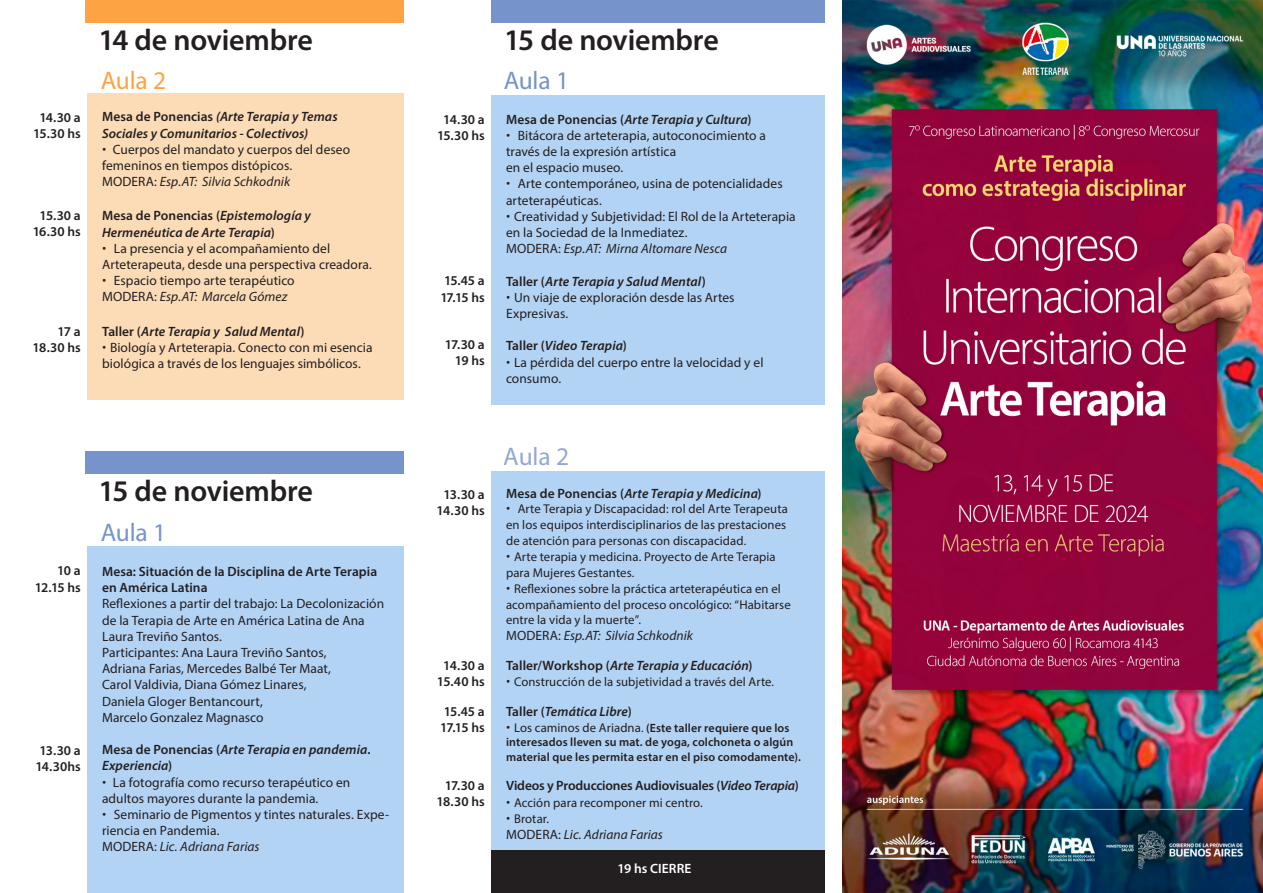
<style>
.page{position:relative;width:1263px;height:893px;background:#fff}
.page>*{position:absolute;margin:0;border:0;box-sizing:border-box;transform-origin:0 0}
.t1{font:30px "Myriad Variable Concept";letter-spacing:.185em;color:#231f20}
.t2{font:25.5px "Myriad Variable Concept";letter-spacing:.165em;color:#7693cb}
.t3{font:25.5px "Myriad Variable Concept";color:#fda343}
.t4{font:13.5px/16.2px "Myriad Variable Concept";letter-spacing:.17em;color:#231f20}
.t5{font:italic 13.5px "Myriad Variable Concept";letter-spacing:.16em;color:#231f20}
.t6{font:italic 13.5px "Myriad Variable Concept";letter-spacing:.18em;color:#231f20}
.t7{font:italic 13.5px/16.2px "Myriad Variable Concept";letter-spacing:.185em;color:#231f20}
.t8{font:italic 13.5px "Myriad Variable Concept";letter-spacing:.14em;color:#231f20}
.t9{font:13.5px "Myriad Variable Concept";letter-spacing:.19em;color:#231f20}
.t10{font:13.5px "Myriad Variable Concept";letter-spacing:.205em;color:#fff}
.t11{font:12.75px/15.8px "Myriad Variable Concept";letter-spacing:.16em;color:#231f20}
.t12{font:12.75px "Myriad Variable Concept";letter-spacing:.18em;color:#231f20}
.t13{font:12px/14.4px "Myriad Variable Concept";letter-spacing:.2em;color:#231f20}
.s1{font-style:normal}
.s2{font-family:"Myriad Pro";font-weight:600;font-size:18px}
.s3{font-style:italic}
.s4{font-size:12px}
.s5{font-size:12.75px}
</style>
<div class="page">
<div style="left:491px;top:471px;width:334px;height:414px;background:#b3d3f5"></div>
<div style="left:491px;top:850px;width:334px;height:43px;background:#231f20"></div>
<div style="left:87px;top:546px;width:317px;height:347px;background:#b3d3f5"></div>
<div style="left:491px;top:94px;width:334px;height:311px;background:#b3d3f5"></div>
<div style="left:87px;top:94px;width:317px;height:306px;background:#fcdbb7"></div>
<div style="left:85px;top:0;width:319px;height:23px;background:#fda343"></div>
<div style="left:85px;top:451px;width:319px;height:22px;background:#7693cb"></div>
<div style="left:491px;top:0;width:334px;height:23px;background:#7693cb"></div>
<img style="left:843px;top:0;width:420px;height:893px">
<p class="t4" style="left:39px;top:109px;width:41px">14.30 a</p>
<p class="t4" style="left:33px;top:125px;width:47px">15.30 hs</p>
<p class="t4" style="left:40px;top:208px;width:40px">15.30 a</p>
<p class="t4" style="left:33px;top:224px;width:48px">16.30 hs</p>
<p class="t4" style="left:58px;top:323px;width:22px">17 a</p>
<p class="t4" style="left:33px;top:340px;width:48px">18.30 hs</p>
<p class="t1" style="left:98px;top:23px;width:211px">14 de noviembre</p>
<p class="t3" style="left:101px;top:65px;width:63px">Aula 2</p>
<p class="t7" style="left:102px;top:109px;width:235px"><span class="s1">Mesa de Ponencias</span> (Arte Terapia y Temas</p>
<p class="t5" style="left:102px;top:125px;width:207px">Sociales y Comunitarios - Colectivos)</p>
<p class="t4" style="left:102px;top:141px;width:247px"><span class="s2">·</span> Cuerpos del mandato y cuerpos del deseo</p>
<p class="t4" style="left:102px;top:157px;width:191px">femeninos en tiempos distópicos.</p>
<p class="t5" style="left:102px;top:174px;width:188px"><span class="s1">MO DERA:</span> Esp.AT: Silvia Schkodnik</p>
<p class="t9" style="left:102px;top:208px;width:208px">Mesa de Ponencias (<span class="s3">Epistemología y</span></p>
<p class="t6" style="left:102px;top:224px;width:174px">Hermenéutica de Arte Terapia<span class="s1">)</span></p>
<p class="t4" style="left:102px;top:240px;width:229px"><span class="s2">·</span> La presencia y el acompañamiento del</p>
<p class="t4" style="left:102px;top:256px;width:271px">Arteterapeuta, desde una perspectiva creadora.</p>
<p class="t4" style="left:102px;top:273px;width:191px"><span class="s2">·</span> Espacio tiempo arte terapéutico</p>
<p class="t5" style="left:102px;top:289px;width:185px"><span class="s1">MODERA:</span> Esp.AT: Marcela Gómez</p>
<p class="t6" style="left:102px;top:323px;width:203px"><span class="s1">Taller (</span>Arte Terapia y Salud Mental<span class="s1">)</span></p>
<p class="t4" style="left:102px;top:339px;width:270px"><span class="s2">·</span> Biología y Arteterapia. Conecto con mi esencia biológica a través de los lenguajes simbólicos.</p>
<p class="t4" style="left:57px;top:563px;width:23px">10 a</p>
<p class="t4" style="left:35px;top:579px;width:45px">12.15 hs</p>
<p class="t4" style="left:40px;top:742px;width:40px">13.30 a</p>
<p class="t4" style="left:35px;top:758px;width:45px">14.30hs</p>
<p class="t1" style="left:98px;top:473px;width:211px">15 de noviembre</p>
<p class="t2" style="left:101px;top:518px;width:63px">Aula 1</p>
<p class="t4" style="left:102px;top:563px;width:274px">Mesa: Situación de la Disciplina de Arte Terapia en América Latina</p>
<p class="t4" style="left:102px;top:596px;width:281px">Reflexiones a partir del trabajo: La Decolonización de la Terapia de Arte en América Latina de Ana<br>Laura Treviño Santos.</p>
<p class="t4" style="left:102px;top:644px;width:226px">Participantes: Ana Laura Treviño Santos,</p>
<p class="t4" style="left:102px;top:660px;width:230px">Adriana Farias, Mercedes Balbé Ter Maat,</p>
<p class="t4" style="left:102px;top:677px;width:206px">Carol Valdivia, Diana Gómez Linares,</p>
<p class="t4" style="left:102px;top:693px;width:162px">Daniela Gloger Bentancourt,</p>
<p class="t4" style="left:102px;top:709px;width:160px">Marcelo Gonzalez Magnasco</p>
<p class="t7" style="left:102px;top:741px;width:269px"><span class="s1">Mesa de Ponencias (</span>Arte Terapia en pandemia.<br>Experiencia<span class="s1">)</span></p>
<p class="t4" style="left:102px;top:774px;width:247px"><span class="s2">·</span> La fotografía como recurso terapéutico en</p>
<p class="t4" style="left:102px;top:790px;width:217px">adultos mayores durante la pandemia.</p>
<p class="t4" style="left:102px;top:806px;width:288px"><span class="s2">·</span> Seminario de Pigmentos y tintes naturales. Expe&shy;riencia en Pandemia.</p>
<p class="t5" style="left:102px;top:839px;width:158px"><span class="s1">MODERA:</span> Lic. Adriana Farias</p>
<p class="t4" style="left:443px;top:111px;width:41px">14.30 a</p>
<p class="t4" style="left:437px;top:127px;width:47px">15.30 hs</p>
<p class="t4" style="left:444px;top:273px;width:40px">15.45 a</p>
<p class="t4" style="left:440px;top:289px;width:44px">17.15 hs</p>
<p class="t4" style="left:445px;top:337px;width:39px">17.30 a</p>
<p class="t4" style="left:455px;top:353px;width:29px">19 hs</p>
<p class="t1" style="left:504px;top:23px;width:211px">15 de noviembre</p>
<p class="t2" style="left:504px;top:65px;width:63px">Aula 1</p>
<p class="t5" style="left:506px;top:111px;width:246px"><span class="s1">Mesa de Ponencias (</span>Arte Terapia y Cultura<span class="s1">)</span></p>
<p class="t4" style="left:506px;top:127px;width:259px"><span class="s2">·</span> Bitácora de arteterapia, autoconocimiento a través de la expresión artística</p>
<p class="t4" style="left:506px;top:160px;width:118px">en el espacio museo.</p>
<p class="t4" style="left:506px;top:176px;width:276px"><span class="s2">·</span> Arte contemporáneo, usina de potencialidades arteterapéuticas.</p>
<p class="t4" style="left:506px;top:208px;width:289px"><span class="s2">·</span> Creatividad y Subjetividad: El Rol de la Arteterapia en la Sociedad de la Inmediatez.</p>
<p class="t5" style="left:506px;top:241px;width:220px"><span class="s1">MO DERA:</span> Esp.AT: Mirna Altomare Nesca</p>
<p class="t6" style="left:506px;top:273px;width:201px"><span class="s1">Taller (</span>Arte Terapia y Salud Mental<span class="s1">)</span></p>
<p class="t4" style="left:506px;top:289px;width:228px"><span class="s2">·</span> Un viaje de exploración desde las Artes</p>
<p class="t4" style="left:506px;top:305px;width:63px">Expresivas.</p>
<p class="t6" style="left:506px;top:338px;width:122px"><span class="s1">Taller (</span>Video Terapia<span class="s1">)</span></p>
<p class="t4" style="left:506px;top:354px;width:258px"><span class="s2">·</span> La pérdida del cuerpo entre la velocidad y el consumo.</p>
<p class="t4" style="left:443px;top:486px;width:40px">13.30 a</p>
<p class="t4" style="left:437px;top:503px;width:48px">14.30 hs</p>
<p class="t4" style="left:443px;top:657px;width:41px">14.30 a</p>
<p class="t4" style="left:437px;top:674px;width:47px">15.40 hs</p>
<p class="t4" style="left:444px;top:703px;width:40px">15.45 a</p>
<p class="t4" style="left:440px;top:719px;width:44px">17.15 hs</p>
<p class="t4" style="left:445px;top:778px;width:39px">17.30 a</p>
<p class="t4" style="left:436px;top:794px;width:48px">18.30 hs</p>
<h2 class="t2" style="left:504px;top:442px;width:63px">Aula 2</h2>
<p class="t5" style="left:506px;top:485px;width:256px"><span class="s1">Mesa de Ponencias (</span>Arte Terapia y Medicina<span class="s1">)</span></p>
<p class="t11" style="left:506px;top:501px;width:281px;text-align:justify"><span class="s2">·</span> Arte Terapia y Discapacidad: rol del Arte Terapeuta en los equipos interdisciplinarios de las prestaciones de atención para personas con discapacidad<span class="s4">.</span></p>
<p class="t11" style="left:506px;top:548px;width:269px;line-height:16.2px"><span class="s2">·</span> Arte terapia y medicina. Proyecto de Arte Terapia para Mujeres Gestantes<span class="s4">.</span></p>
<p class="t11" style="left:506px;top:581px;width:284px;line-height:15.3px"><span class="s2">·</span> Reflexiones sobre la práctica arteterapéutica en el acompañamiento del proceso oncológico: “Habitarse entre la vida y la muerte”.</p>
<p class="t8" style="left:506px;top:628px;width:186px"><span class="s1">MO DERA:</span> Esp.AT: Silvia Schkodnik</p>
<p class="t5" style="left:506px;top:657px;width:247px"><span class="s1">Taller/Workshop (</span>Arte Terapia y Educación<span class="s1">)</span></p>
<p class="t11" style="left:506px;top:674px;width:269px"><span class="s2">·</span> Construcción de la subjetividad a través del Arte<span class="s4">.</span></p>
<p class="t8" style="left:506px;top:703px;width:127px"><span class="s1">Taller (</span>Tem ática Libre<span class="s1">)</span></p>
<p class="t13" style="left:506px;top:721px;width:283px"><span class="s2">·</span> <span class="s5">Los caminos de Ariadna</span>. (Este taller requiere que los</p>
<p class="t13" style="left:506px;top:735px;width:296px">interesados lleven su mat. de yoga, colchoneta o algún materialque les permita estar en elpiso comodamente).</p>
<p class="t4" style="left:506px;top:778px;width:293px">Videos y Producciones Audiovisuales (<span class="s3">Video Terapia</span>)</p>
<p class="t12" style="left:506px;top:795px;width:198px"><span class="s2">·</span> Acción para recomponer mi centro.</p>
<p class="t11" style="left:506px;top:811px;width:44px"><span class="s2">·</span> Brotar.</p>
<p class="t8" style="left:506px;top:827px;width:157px"><span class="s1">MODERA:</span> Lic. Adriana Farias</p>
<p class="t10" style="left:617px;top:861px;width:73px">19 hs CIERRE</p>
</div>
